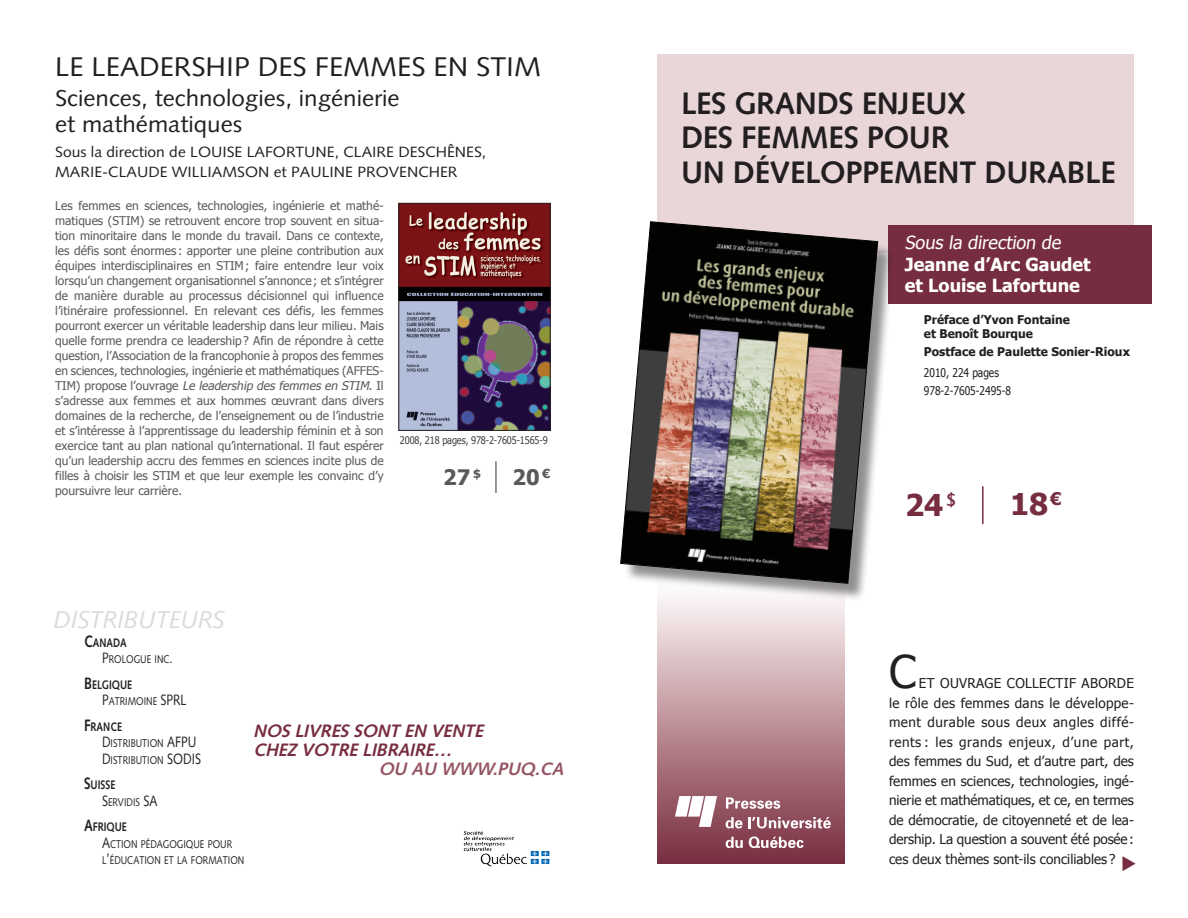
<style>
.page{position:relative;width:1188px;height:918px;background:#fff}
.page>*{position:absolute;margin:0;border:0;box-sizing:border-box;transform-origin:0 0}
._08-Texte_début__ret{font:45px "Tahoma";color:#231f20}
._01-Titre{font:700 31.05px/34.5px "Syntax LT";letter-spacing:-.01em;color:#231f20}
._07-Prix_du_livres{font:700 30px "Tahoma";color:#772d40}
._17-Suggestions__alt{font:27px "Syntax LT";color:#231f20;scale:1.06 1}
._10-Titre__Auteurs{font:italic 24.3px "Syntax LT";letter-spacing:-.01em;color:#d9dadc}
._17-Suggestions__alt-2{font:22.95px/25.5px "Syntax LT";color:#231f20;scale:1.06 1}
._17-Suggestions__alt-3{font:700 21.3px "Tahoma";color:#5a5a5d}
._03-Auteurs{font:700 18px/21.6px "Tahoma";color:#fff}
._10-Titre__Auteurs-2{font:italic 700 18px/19.5px "Syntax LT";color:#772d40}
._10-Titre__Auteurs-3{font:italic 700 18px "Syntax LT";color:#955563}
._17-Suggestions__alt-4{font:14.85px/19.5px "Syntax LT";color:#231f20;scale:1.06 1}
._08-Texte_début__ret-2{font:13.5px/19.5px "Tahoma";color:#231f20;text-align:justify}
._18-Par_la_poste{font:700 12.3px "Syntax LT";color:#231f20;scale:.8 1}
._17-Suggestions__alt-5{font:12px/15px "Tahoma";color:#5a5a5d;text-align:justify}
._03-Preface{font:700 12px/14.4px "Tahoma";color:#231f20}
._14-Sommaire_niveau{font:12px "Tahoma";color:#231f20;scale:.85 1}
._19-Adresse_Par_la_p{font:11.25px/16.5px "Syntax LT";color:#231f20;scale:.8 1}
._17-Suggestions__alt-6{font:10.5px "Tahoma";letter-spacing:-.01em;color:#3e3e3f;scale:.87 1}
.s1{font-style:italic}
.s2{font-size:16.5px}
.s3{font-size:15px}
.s4{font-weight:400}
</style>
<div class="page">
<div style="left:657px;top:577px;width:187px;height:287px;background:linear-gradient(to bottom,#fff,#782a3b)"></div>
<div style="left:657px;top:54px;width:477px;height:199px;background:#e8d6d9"></div>
<svg style="left:675px;top:796px;width:42px;height:31px"></svg>
<svg style="left:726px;top:837px;width:17px;height:11px"></svg>
<svg style="left:749px;top:836px;width:54px;height:12px"></svg>
<svg style="left:726px;top:817px;width:105px;height:11px"></svg>
<svg style="left:726px;top:797px;width:54px;height:12px"></svg>
<img style="left:463px;top:831px;width:87px;height:35px">
<img style="left:401px;top:205px;width:147px;height:224px">
<div style="left:399px;top:203px;width:151px;height:228px;border:1px solid #231f20"></div>
<hr style="left:495px;top:461px;width:2px;height:32px;background:#5a5a5d">
<div style="left:888px;top:225px;width:264px;height:79px;background:#772d40"></div>
<div style="left:623px;top:224px;width:272px;height:377px;background:#231f20;opacity:.5"></div>
<img style="left:620px;top:221px;width:258px;height:363px">
<hr style="left:982px;top:486px;width:2px;height:38px;background:#772d40">
<p class="_17-Suggestions__alt" style="left:55px;top:51px;width:460px">LE LEADERSHIP DES FEMMES EN STIM</p>
<p class="_17-Suggestions__alt-2" style="left:55px;top:86px;width:327px">Sciences, technologies, ingénierie et mathématiques</p>
<p class="_17-Suggestions__alt-4" style="left:55px;top:142px;width:408px">Sous la direction de LOUISE LAFORTUNE, CLAIRE DESCHÊNES,<br>MARIE-CLAUDE WILLIAMSON et PAULINE PROVENCHER</p>
<p class="_17-Suggestions__alt-5" style="left:55px;top:197px;width:330px">Les femmes en sciences, technologies, ingénierie et mathé&shy;matiques (STIM) se retrouvent encore trop souvent en situa&shy;tion minoritaire dans le monde du travail. Dans ce contexte, les défis sont énormes : apporter une pleine contribution aux équipes interdisciplinaires en STIM; faire entendre leur voix lorsqu’un changement organisationnel s’annonce; et s’intégrer de manière durable au processus décisionnel qui influence l’itinéraire professionnel. En relevant ces défis, les femmes pourront exercer un véritable leadership dans leur milieu. Mais quelle forme prendra ce leadership? Afin de répondre à cette question, l’Association de la francophonie à propos des femmes en sciences, technologies, ingénierie et mathématiques (AFFES-T I M ) p r o p o s e l ’o u v r a g e <span class="s1">Le leadership des femmes en STIM</span>. I l s’adresse aux femmes et aux hommes œuvrant dans divers domaines de la recherche, de l’enseignement ou de l’industrie et s’intéresse à l’apprentissage du leadership féminin et à son exercice tant au plan national qu’international. Il faut espérer qu’un leadership accru des femmes en sciences incite plus de filles à choisir les STIM et que leur exemple les convainc d’y poursuivre leur carrière.</p>
<p class="_17-Suggestions__alt-6" style="left:400px;top:433px;width:171px">2008, 218 pages, 978-2-7605-1565-9</p>
<p class="_17-Suggestions__alt-3" style="left:443px;top:463px;width:39px">27 <sup>$</sup></p>
<p class="_17-Suggestions__alt-3" style="left:513px;top:463px;width:39px">20 <sup>€</sup></p>
<p class="_10-Titre__Auteurs" style="left:54px;top:605px;width:172px">DISTRIBUTEURS</p>
<p class="_18-Par_la_poste" style="left:84px;top:635px;width:55px"><span class="s2">C</span>ANADA</p>
<p class="_19-Adresse_Par_la_p" style="left:102px;top:651px;width:90px"><span class="s3">P</span>ROLOGUE INC<span class="s3">.</span></p>
<p class="_18-Par_la_poste" style="left:84px;top:677px;width:62px"><span class="s2">B</span>ELGIQUE</p>
<p class="_19-Adresse_Par_la_p" style="left:102px;top:693px;width:98px"><span class="s3">P</span>ATRIMOINE <span class="s3">SPRL</span></p>
<p class="_18-Par_la_poste" style="left:84px;top:719px;width:49px"><span class="s2">F</span>RANCE</p>
<p class="_19-Adresse_Par_la_p" style="left:102px;top:735px;width:125px"><span class="s3">D</span>ISTRIBUTION <span class="s3">AFPU<br>D</span>ISTRIBUTION <span class="s3">SODIS</span></p>
<p class="_18-Par_la_poste" style="left:84px;top:778px;width:41px"><span class="s2">S</span>UISSE</p>
<p class="_19-Adresse_Par_la_p" style="left:102px;top:793px;width:70px"><span class="s3">S</span>ERVIDIS <span class="s3">SA</span></p>
<p class="_18-Par_la_poste" style="left:84px;top:820px;width:55px"><span class="s2">A</span>FRIQUE</p>
<p class="_19-Adresse_Par_la_p" style="left:102px;top:835px;width:179px"><span class="s3">A</span>CTION PÉDAGOGIQUE POUR<br>L<span class="s3">’</span>ÉDUCATION ET LA FORMATION</p>
<p class="_10-Titre__Auteurs-2" style="left:253px;top:721px;width:236px">NOS LIVRES SONT EN VENTE<br>CHEZ VOTRE LIBRAIRE…</p>
<p class="_10-Titre__Auteurs-3" style="left:379px;top:759px;width:191px">OU AU WWW.PUQ.CA</p>
<p class="_01-Titre" style="left:681px;top:86px;width:436px">LES GRANDS ENJEUX<br>DES FEMMES POUR<br>UN DÉVELOPPEMENT DURABLE</p>
<p class="_03-Auteurs" style="left:905px;top:231px;width:187px"><span class="s4">Sous la direction de<br></span>Jeanne d’Arc Gaudet et Louise Lafortune</p>
<p class="_03-Preface" style="left:924px;top:312px;width:148px">Préface d’Yvon Fontaine et Benoît Bourque</p>
<p class="_03-Preface" style="left:924px;top:344px;width:208px">Postface de Paulette Sonier-Rioux</p>
<p class="_14-Sommaire_niveau" style="left:924px;top:364px;width:90px">2010, 224 pages</p>
<p class="_14-Sommaire_niveau" style="left:924px;top:382px;width:104px">978-2-7605-2495-8</p>
<p class="_07-Prix_du_livres" style="left:905px;top:484px;width:53px">24 <sup>$</sup></p>
<p class="_07-Prix_du_livres" style="left:1010px;top:483px;width:53px">18<sup>€</sup></p>
<p class="_08-Texte_début__ret" style="left:889px;top:642px;width:29px">C</p>
<p class="_08-Texte_début__ret-2" style="left:889px;top:673px;width:246px;text-indent:30px">ET OUVRAGE COLLECTIF ABORDE le rôle des femmes dans le développe&shy;ment durable sous deux angles diffé&shy;rents : les grands enjeux, d’une part, des femmes du Sud, et d’autre part, des femmes en sciences, technologies, ingé&shy;nierie et mathématiques, et ce, en termes de démocratie, de citoyenneté et de lea&shy;dership. La question a souvent été posée: ces deux thèmes sont-ils conciliables ?</p>
</div>
